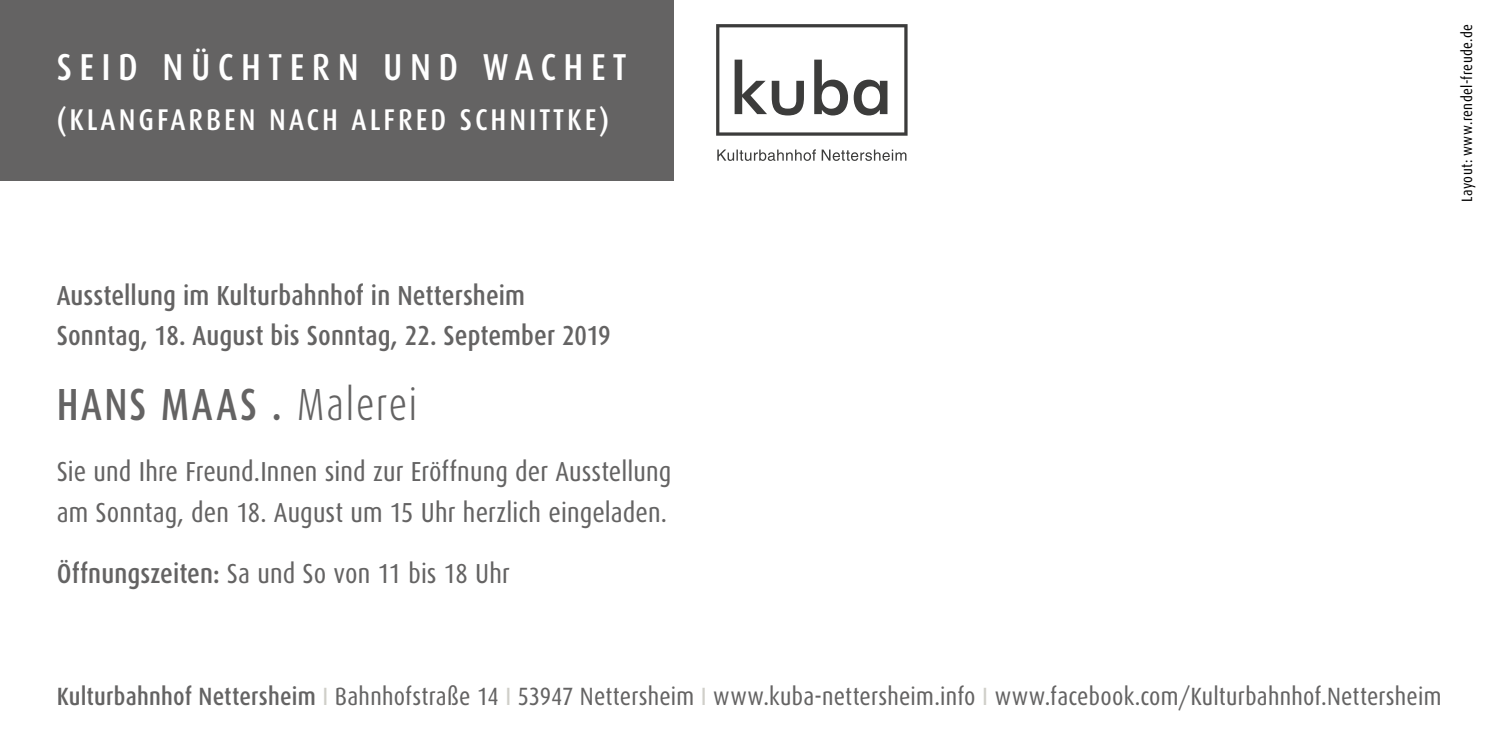
<style>
.page{position:relative;width:1489px;height:745px;background:#fff}
.page>*{position:absolute;margin:0;border:0;box-sizing:border-box;transform-origin:0 0}
.t1{font:500 45px "Dax Condensed";letter-spacing:.065em;color:#646363;scale:.92 1}
.t2{font:500 37.5px "Dax Condensed";letter-spacing:.2em;color:#fff}
.t3{font:500 30px "Dax Condensed";letter-spacing:.1em;color:#fff}
.t4{font:27.5px/40px "Dax Condensed";letter-spacing:.005em;color:#646363}
.t5{font:500 27.5px/40px "Dax Condensed";letter-spacing:.005em;color:#646363}
.t6{font:25px "Dax Condensed";letter-spacing:.01em;color:#646363}
.t7{font:15px "Dax Condensed";letter-spacing:.03em;color:#000}
.s1{font-weight:300}
.s2{font-weight:500}
.s3{color:#d0cfc9}
</style>
<div class="page">
<div style="left:0;top:0;width:673px;height:181px;background:#646363"></div>
<svg style="left:716px;top:24px;width:191px;height:112px"></svg>
<svg style="left:717px;top:149px;width:189px;height:12px"></svg>
<h2 class="t2" style="left:57px;top:46px;width:571px">SEID NÜCHTERN UND WACHET</h2>
<p class="t3" style="left:57px;top:103px;width:554px">(KLANGFARBEN NACH ALFRED SCHNITTKE)</p>
<p class="t5" style="left:57px;top:275px;width:555px">Ausstellung im Kulturbahnhof in Nettersheim<br>Sonntag, 18. August bis Sonntag, 22. September 2019</p>
<h1 class="t1" style="left:57px;top:379px;width:393px">HANS MAAS . <span class="s1">Malerei</span></h1>
<p class="t4" style="left:57px;top:452px;width:616px">Sie und Ihre Freund.Innen sind zur Eröffnung der Ausstellung am Sonntag, den 18. August um 15 Uhr herzlich eingeladen.</p>
<p class="t4" style="left:57px;top:553px;width:454px"><span class="s2">Öffnungszeiten:</span> Sa und So von 11 bis 18 Uhr</p>
<p class="t7" style="left:1458px;top:202px;width:179px;rotate:-90deg">Layout: www.rendel-freude.de</p>
<p class="t6" style="left:57px;top:681px;width:1385px"><span class="s2">Kulturbahnhof Nettersheim</span> <span class="s3">I</span> Bahnhofstraße 14 <span class="s3">I</span> 53947 Nettersheim <span class="s3">I</span> www.kuba-nettersheim.info <span class="s3">I</span> www.facebook.com/Kulturbahnhof.Nettersheim</p>
</div>
